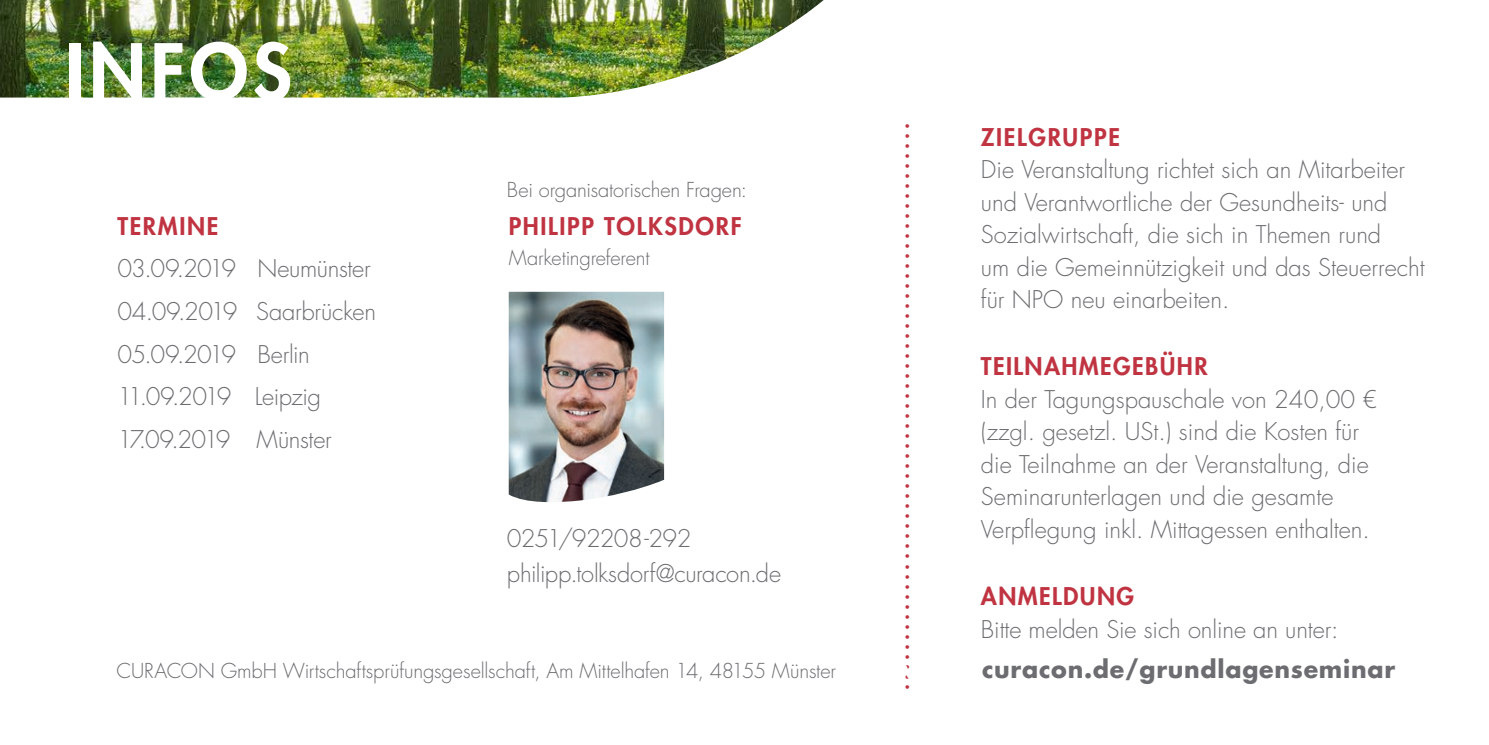
<style>
.page{position:relative;width:1489px;height:745px;background:#fff}
.page>*{position:absolute;margin:0;border:0;box-sizing:border-box;transform-origin:0 0}
.t1{font:800 74.75px "Futura Std";letter-spacing:.06em;color:#fff}
.t2{font:32.5px "Futura Std";color:#c03442}
.t3{font:300 23.75px/32.5px "Futura Std";color:#6c6d70}
.t4{font:800 23.75px "Futura Std";letter-spacing:.07em;color:#c03442}
.t5{font:300 23.75px/34.5px "Futura Std";letter-spacing:-.02em;color:#6c6d70}
.t6{font:700 23.75px "Futura Std";letter-spacing:.03em;color:#6c6d70}
.t7{font:300 20px "Futura Std";letter-spacing:-.005em;color:#6c6d70}
.s1{color:#fff}
</style>
<div class="page">
<img style="left:0;top:0;width:823px;height:97px">
<img style="left:508px;top:291px;width:156px;height:212px">
<h1 class="t1" style="left:66px;top:25px;width:228px">INFOS</h1>
<h2 class="t2" style="left:875px;top:691px;width:572px;rotate:-90deg">.........................................................</h2>
<p class="t4" style="left:980px;top:122px;width:140px">ZIELGRUPPE</p>
<p class="t3" style="left:980px;top:154px;width:445px">Die Veranstaltung richtet sich an Mitarbeiter und Verantwortliche der Gesundheits- und Sozialwirtschaft, die sich in Themen rund<br>um die Gemeinnützigkeit und das Steuerrecht für NPO neu einarbeiten.</p>
<p class="t7" style="left:507px;top:177px;width:241px">Bei organisatorischen Fragen:</p>
<p class="t4" style="left:508px;top:211px;width:234px">PHILIPP TOLKSDORF</p>
<p class="t7" style="left:508px;top:245px;width:142px">Marketingreferent</p>
<p class="t4" style="left:117px;top:211px;width:103px">TERMINE</p>
<p class="t3" style="left:117px;top:248px;width:260px;line-height:42.5px">03.09.2019 Neumünster<br>04.09.2019 Saarbrücken<br>05.09.2019 Berlin<br>11.09.2019 Leipzig<br>17.09.2019 Münster</p>
<p class="t4" style="left:980px;top:351px;width:228px">TEILNAHMEGEBÜHR</p>
<p class="t3" style="left:980px;top:383px;width:398px">In der Tagungspauschale von 240,00 € (zzgl. gesetzl. USt.) sind die Kosten für die Teilnahme an der Veranstaltung, die Seminarunterlagen und die gesamte Verpflegung inkl. Mittagessen enthalten.</p>
<p class="t5" style="left:507px;top:522px;width:276px">0251/92208-292 philipp.tolksdorf@curacon.de</p>
<p class="t4" style="left:980px;top:581px;width:155px">ANMELDUNG</p>
<p class="t3" style="left:980px;top:613px;width:359px">Bitte melden Sie sich online an unter:</p>
<p class="t7" style="left:117px;top:658px;width:721px">CURACON GmbH Wirtschaftsprüfungsgesellschaft, Am Mittelhafen 14, 48155 Münster</p>
<p class="t6" style="left:902px;top:652px;width:494px"><span class="s1">www.</span>curacon.de/grundlagenseminar</p>
</div>
